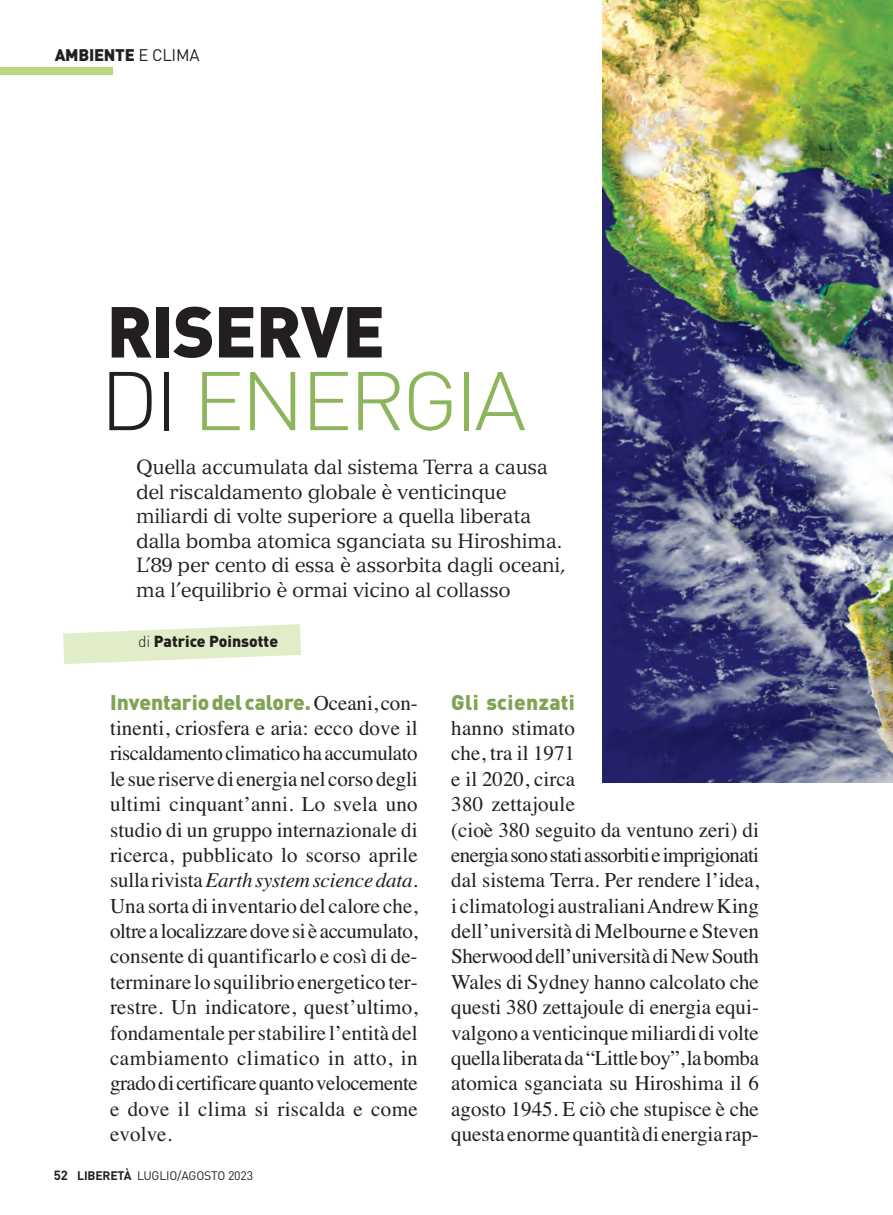
<style>
.page{position:relative;width:893px;height:1215px;background:#fff}
.page>*{position:absolute;margin:0;border:0;box-sizing:border-box;transform-origin:0 0}
.t1{font:300 81.73px "DIN";letter-spacing:-.045em;color:#8cb55c;scale:1.06 1}
.t2{font:900 70.88px "DIN";letter-spacing:-.015em;color:#231f20}
.t3{font:21px/25.4px "Times";color:#231f20;text-align:justify}
.t4{font:900 21px "DIN";letter-spacing:-.005em;color:#7ea454}
.t5{font:900 21px "DIN";letter-spacing:.02em;color:#7ea454}
.t6{font:20.12px/24.5px "Versailles";letter-spacing:-.015em;color:#231f20}
.t7{font:900 16.62px "DIN";letter-spacing:-.015em;color:#231f20}
.t8{font:900 15.75px "DIN";color:#231f20}
.t9{font:12.25px "DIN";letter-spacing:-.015em;color:#231f20}
.s1{font-weight:400}
.s2{color:#231f20}
.s3{font-weight:300}
.s4{font-family:"Times";font-weight:400;color:#231f20}
.s5{font-style:italic}
.s6{font-weight:700;font-size:13.12px}
.s7{font-weight:700}
</style>
<div class="page">
<div style="left:0;top:67px;width:113px;height:7px;background:#b9d87d"></div>
<img style="left:602px;top:0;width:291px;height:782px">
<svg style="left:63px;top:624px;width:238px;height:40px"></svg>
<p class="t7" style="left:55px;top:49px;width:146px">AMBIENTE <span class="s1">E CLIMA</span></p>
<h2 class="t2" style="left:107px;top:307px;width:280px">RISERVE</h2>
<h1 class="t1" style="left:100px;top:371px;width:404px"><span class="s2">DI</span> ENERGIA</h1>
<p class="t6" style="left:136px;top:457px;width:431px">Quella accumulata dal sistema Terra a causa del riscaldamento globale è venticinque miliardi di volte superiore a quella liberata dalla bomba atomica sganciata su Hiroshima.<br>L’89 per cento di essa è assorbita dagli oceani, ma l’equilibrio è ormai vicino al collasso</p>
<p class="t8" style="left:138px;top:636px;width:142px"><span class="s3">di</span> Patrice Poinsotte</p>
<p class="t4" style="left:110px;top:694px;width:309px">Inventario del calore. <span class="s4">Oceani, con-</span></p>
<p class="t3" style="left:110px;top:717px;width:309px">tinenti, criosfera e aria: ecco dove il riscaldamento climatico ha accumulato le sue riserve di energia nel corso degli ultimi cinquant’anni. Lo svela uno studio di un gruppo internazionale di ricerca, pubblicato lo scorso aprile sulla rivista <span class="s5">Earth system science data</span>.<br>Una sorta di inventario del calore che, oltre a localizzare dove si è accumulato, consente di quantificarlo e così di de&shy;terminare lo squilibrio energetico ter&shy;restre. Un indicatore, quest’ultimo, fondamentale per stabilire l’entità del cambiamento climatico in atto, in grado di certificare quanto velocemente e dove il clima si riscalda e come evolve.</p>
<p class="t9" style="left:54px;top:1171px;width:201px"><span class="s6">52</span> <span class="s7">LIBERETÀ</span> LUGLIO/AGOSTO 2023</p>
<p class="t5" style="left:451px;top:694px;width:125px">Gli scienzati</p>
<p class="t3" style="left:451px;top:717px;width:309px;text-align:left">hanno stimato<br>che, tra il 1971<br>e il 2020, circa<br>380 zettajoule<br>(cioè 380 seguito da ventuno zeri) di energia sono stati assorbiti e imprigionati dal sistema Terra. Per rendere l’idea, i climatologi australiani Andrew King dell’università di Melbourne e Steven Sherwood dell’università di New South Wales di Sydney hanno calcolato che questi 380 zettajoule di energia equi&shy;valgono a venticinque miliardi di volte quella liberata da “Little boy”, la bomba atomica sganciata su Hiroshima il 6 agosto 1945. E ciò che stupisce è che questa enorme quantità di energia rap-</p>
</div>
